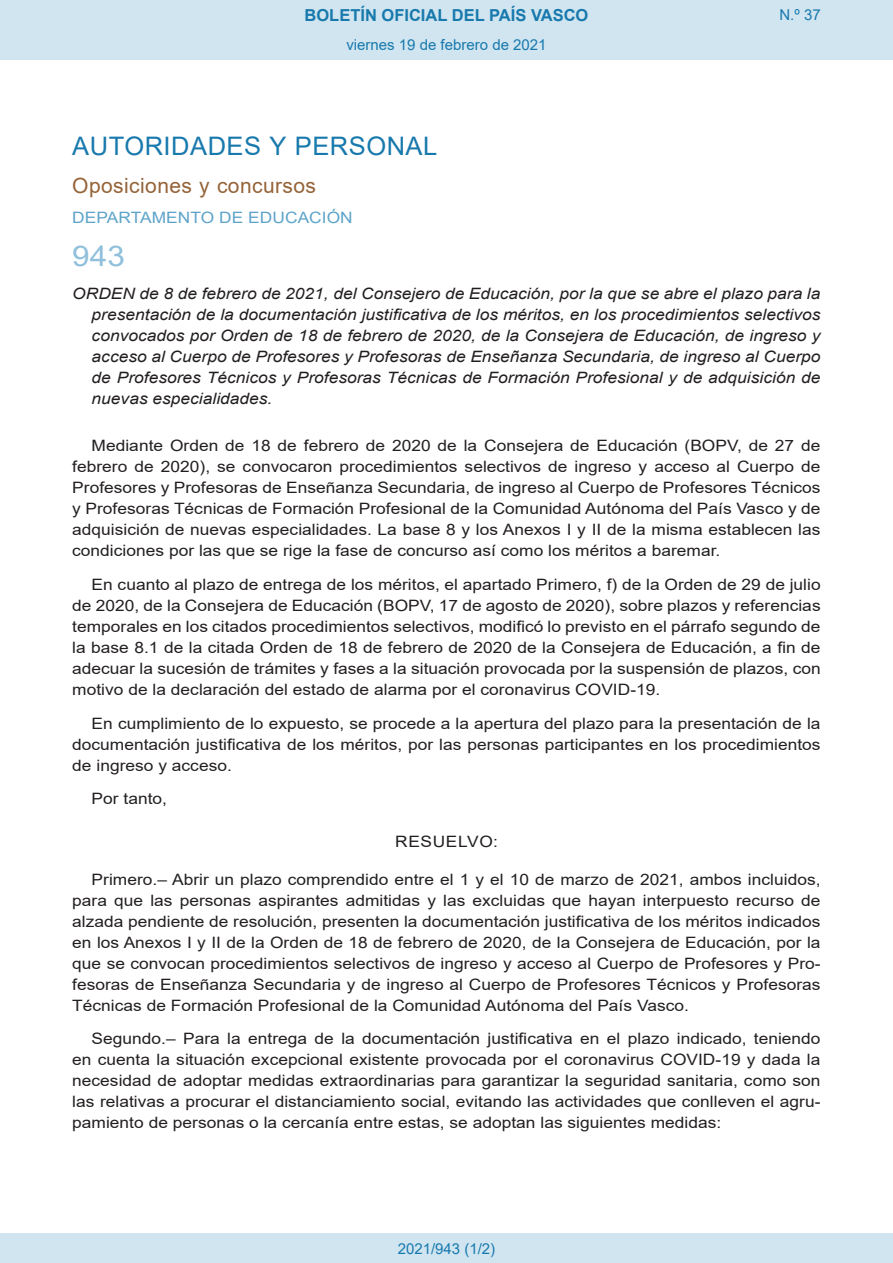
<style>
.page{position:relative;width:893px;height:1263px;background:#fff}
.page>*{position:absolute;margin:0;border:0;box-sizing:border-box;transform-origin:0 0}
.BOPVOrden{font:28.5px "Arial";color:#90c0db;scale:1.11 1}
.BOPVSeccion{font:25.5px "Arial";letter-spacing:.02em;color:#1879ad}
.BOPVSubseccion{font:21px "Arial";letter-spacing:.02em;color:#956338}
.t1{font:700 16.5px "Arial";color:#1879ad}
.BOPVDetalle{font:15.6px/21px "Arial";color:#231f20;text-align:justify;scale:1.11 1}
.BOPVTitulo{font:italic 15.6px/21px "Arial";color:#231f20;text-align:justify;scale:1.11 1}
.BOPVOrganismo{font:15.6px "Arial";letter-spacing:.005em;color:#5ea4ca;scale:1.11 1}
.BOPVClave{font:15.6px "Arial";letter-spacing:.035em;color:#231f20;scale:1.11 1}
.Paginacion_Centro{font:15px "Arial";color:#1879ad}
</style>
<div class="page">
<div style="left:0;top:0;width:893px;height:60px;background:#d0e5f0"></div>
<div style="left:0;top:1233px;width:893px;height:30px;background:#d0e5f0"></div>
<p class="t1" style="left:305px;top:3px;width:285px">BOLETÍN OFICIAL DEL PAÍS VASCO</p>
<p class="Paginacion_Centro" style="left:346px;top:35px;width:202px">viernes 19 de febrero de 2021</p>
<p class="Paginacion_Centro" style="left:779px;top:5px;width:43px">N.º 37</p>
<p class="BOPVSeccion" style="left:72px;top:128px;width:367px">AUTORIDADES Y PERSONAL</p>
<p class="BOPVSubseccion" style="left:72px;top:171px;width:245px">Oposiciones y concursos</p>
<p class="BOPVOrganismo" style="left:72px;top:207px;width:254px">DEPARTAMENTO DE EDUCACIÓN</p>
<p class="BOPVOrden" style="left:72px;top:236px;width:49px">943</p>
<p class="BOPVTitulo" style="left:92px;top:284px;width:658px;text-indent:-19px">ORDEN de 8 de febrero de 2021, del Consejero de Educación, por la que se abre el plazo para la presentación de la documentación justificativa de los méritos, en los procedimientos selectivos convocados por Orden de 18 de febrero de 2020, de la Consejera de Educación, de ingreso y acceso al Cuerpo de Profesores y Profesoras de Enseñanza Secundaria, de ingreso al Cuerpo de Profesores Técnicos y Profesoras Técnicas de Formación Profesional y de adquisición de nuevas especialidades.</p>
<p class="BOPVDetalle" style="left:72px;top:435px;width:676px;text-indent:19px">Mediante Orden de 18 de febrero de 2020 de la Consejera de Educación (BOPV, de 27 de febrero de 2020), se convocaron procedimientos selectivos de ingreso y acceso al Cuerpo de Profesores y Profesoras de Enseñanza Secundaria, de ingreso al Cuerpo de Profesores Técnicos y Profesoras Técnicas de Formación Profesional de la Comunidad Autónoma del País Vasco y de adquisición de nuevas especialidades. La base 8 y los Anexos I y II de la misma establecen las condiciones por las que se rige la fase de concurso así como los méritos a baremar.</p>
<p class="BOPVDetalle" style="left:72px;top:574px;width:676px;text-indent:19px">En cuanto al plazo de entrega de los méritos, el apartado Primero, f) de la Orden de 29 de julio de 2020, de la Consejera de Educación (BOPV, 17 de agosto de 2020), sobre plazos y referencias temporales en los citados procedimientos selectivos, modificó lo previsto en el párrafo segundo de la base 8.1 de la citada Orden de 18 de febrero de 2020 de la Consejera de Educación, a fin de adecuar la sucesión de trámites y fases a la situación provocada por la suspensión de plazos, con motivo de la declaración del estado de alarma por el coronavirus COVID-19.</p>
<p class="BOPVDetalle" style="left:72px;top:712px;width:676px;text-indent:19px">En cumplimiento de lo expuesto, se procede a la apertura del plazo para la presentación de la documentación justificativa de los méritos, por las personas participantes en los procedimientos de ingreso y acceso.</p>
<p class="BOPVDetalle" style="left:92px;top:788px;width:69px">Por tanto,</p>
<p class="BOPVClave" style="left:395px;top:830px;width:94px">RESUELVO:</p>
<p class="BOPVDetalle" style="left:72px;top:868px;width:676px;text-indent:19px">Primero.– Abrir un plazo comprendido entre el 1 y el 10 de marzo de 2021, ambos incluidos, para que las personas aspirantes admitidas y las excluidas que hayan interpuesto recurso de alzada pendiente de resolución, presenten la documentación justificativa de los méritos indicados en los Anexos I y II de la Orden de 18 de febrero de 2020, de la Consejera de Educación, por la que se convocan procedimientos selectivos de ingreso y acceso al Cuerpo de Profesores y Pro&shy;fesoras de Enseñanza Secundaria y de ingreso al Cuerpo de Profesores Técnicos y Profesoras Técnicas de Formación Profesional de la Comunidad Autónoma del País Vasco.</p>
<p class="BOPVDetalle" style="left:72px;top:1028px;width:676px;text-indent:19px">Segundo.– Para la entrega de la documentación justificativa en el plazo indicado, teniendo en cuenta la situación excepcional existente provocada por el coronavirus COVID-19 y dada la necesidad de adoptar medidas extraordinarias para garantizar la seguridad sanitaria, como son las relativas a procurar el distanciamiento social, evitando las actividades que conlleven el agru&shy;pamiento de personas o la cercanía entre estas, se adoptan las siguientes medidas:</p>
<p class="Paginacion_Centro" style="left:398px;top:1238px;width:99px">2021/943 (1/2)</p>
</div>
